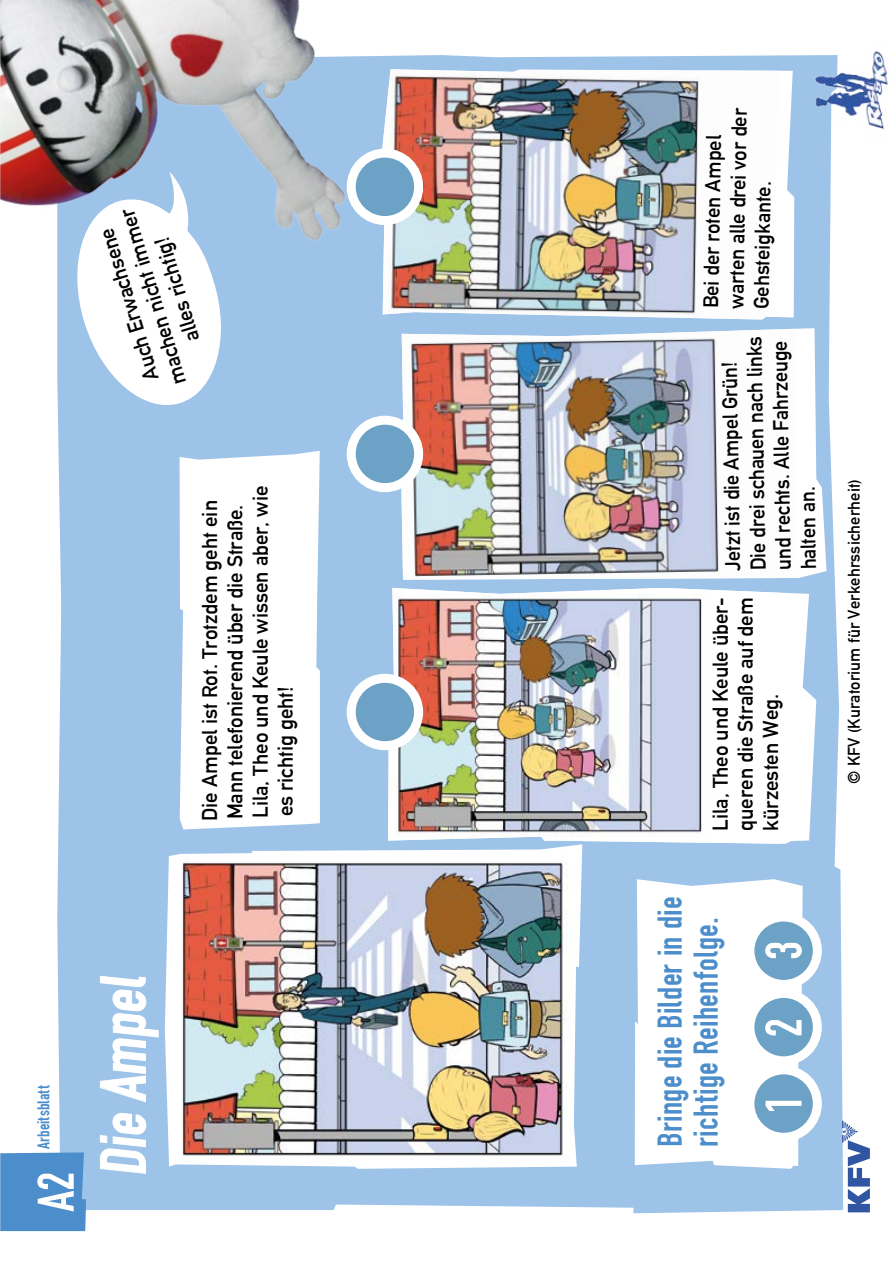
<style>
.page{position:relative;width:893px;height:1263px;background:#fff}
.page>*{position:absolute;margin:0;border:0;box-sizing:border-box;transform-origin:0 0}
.t1{font:67.35px "DIN 1451 Engschrift Regular";color:#fff}
.t2{font:54px "DIN 1451 Engschrift Regular";color:#fff}
.t3{font:36px/36px "DIN 1451 Engschrift Regular";letter-spacing:.005em;color:#4c8ecb}
.t4{font:21px/25.2px "Alte DIN1451 Mittelschrift";color:#000}
.t5{font:18px "DIN 1451 Engschrift Regular";color:#4c8ecb}
.t6{font:16.5px "Alte DIN1451 Mittelschrift";letter-spacing:.01em;color:#000}
</style>
<div class="page">
<div style="left:57px;top:55px;width:786px;height:1158px;background:#9ec3e9"></div>
<svg style="left:781px;top:588px;width:35px;height:256px"></svg>
<img style="left:388px;top:588px;width:393px;height:256px">
<svg style="left:535px;top:328px;width:291px;height:252px"></svg>
<img style="left:401px;top:329px;width:397px;height:251px">
<svg style="left:778px;top:69px;width:16px;height:250px"></svg>
<img style="left:535px;top:69px;width:243px;height:250px">
<img style="left:165px;top:844px;width:417px;height:325px">
<svg style="left:635px;top:879px;width:168px;height:290px"></svg>
<div style="left:750px;top:1070px;width:67px;height:67px;background:#6ca2c6;border-radius:50%"></div>
<div style="left:745px;top:1065px;width:77px;height:77px;border:9px solid #fff;border-radius:50%"></div>
<div style="left:750px;top:993px;width:67px;height:68px;background:#6ca2c6;border-radius:50%"></div>
<div style="left:745px;top:989px;width:77px;height:76px;border:9px solid #fff;border-radius:50%"></div>
<svg style="left:750px;top:917px;width:67px;height:67px;background:#7faecd"></svg>
<div style="left:745px;top:912px;width:77px;height:77px;border:9px solid #fff;border-radius:50%"></div>
<svg style="left:180px;top:451px;width:140px;height:378px"></svg>
<img style="left:0;top:0;width:535px;height:401px">
<div style="left:351px;top:678px;width:68px;height:68px;background:#6ca2c6;border-radius:50%"></div>
<div style="left:347px;top:674px;width:76px;height:76px;border:9px solid #fff;border-radius:50%"></div>
<div style="left:351px;top:420px;width:68px;height:68px;background:#6ca2c6;border-radius:50%"></div>
<div style="left:347px;top:416px;width:76px;height:76px;border:9px solid #fff;border-radius:50%"></div>
<div style="left:351px;top:153px;width:68px;height:68px;background:#6ca2c6;border-radius:50%"></div>
<div style="left:347px;top:149px;width:76px;height:76px;border:9px solid #fff;border-radius:50%"></div>
<svg style="left:67px;top:172px;width:164px;height:242px"></svg>
<svg style="left:100px;top:1112px;width:47px;height:62px;background:#acccec"></svg>
<svg style="left:100px;top:975px;width:59px;height:127px;background:#a8c9eb"></svg>
<div style="left:0;top:1152px;width:86px;height:79px;background:#4c8ecb"></div>
<svg style="left:671px;top:1120px;width:199px;height:93px"></svg>
<img style="left:797px;top:51px;width:91px;height:109px">
<p class="t4" style="left:143px;top:395px;width:184px;text-align:center;rotate:-107deg">Auch Erwachsene machen nicht immer alles richtig!</p>
<p class="t4" style="left:197px;top:821px;width:336px;rotate:-90deg">Die Ampel ist Rot. Trotzdem geht ein<br>Mann telefonierend über die Straße.<br>Lila, Theo und Keule wissen aber, wie es richtig geht!</p>
<p class="t5" style="left:33px;top:1148px;width:65px;rotate:-90deg">Arbeitsblatt</p>
<h2 class="t2" style="left:24px;top:1211px;width:41px;rotate:-90deg">A2</h2>
<h1 class="t1" style="left:84px;top:1177px;width:210px;rotate:-90deg">Die Ampel</h1>
<p class="t4" style="left:698px;top:308px;width:202px;rotate:-89deg">Bei der roten Ampel warten alle drei vor der<br>Gehsteigkante.</p>
<p class="t4" style="left:720px;top:571px;width:236px;rotate:-91deg">Jetzt ist die Ampel Grün!<br>Die drei schauen nach links und rechts. Alle Fahrzeuge halten an.</p>
<p class="t4" style="left:708px;top:831px;width:235px;text-align:justify;rotate:-90deg">Lila, Theo und Keule über&shy;queren die Straße auf dem kürzesten Weg.</p>
<h3 class="t3" style="left:652px;top:1147px;width:252px;rotate:-90deg">Bringe die Bilder in die richtige Reihenfolge.</h3>
<h2 class="t2" style="left:752px;top:1114px;width:174px;rotate:-90deg">123</h2>
<p class="t6" style="left:844px;top:784px;width:306px;rotate:-90deg">© KFV (Kuratorium für Verkehrssicherheit)</p>
</div>
